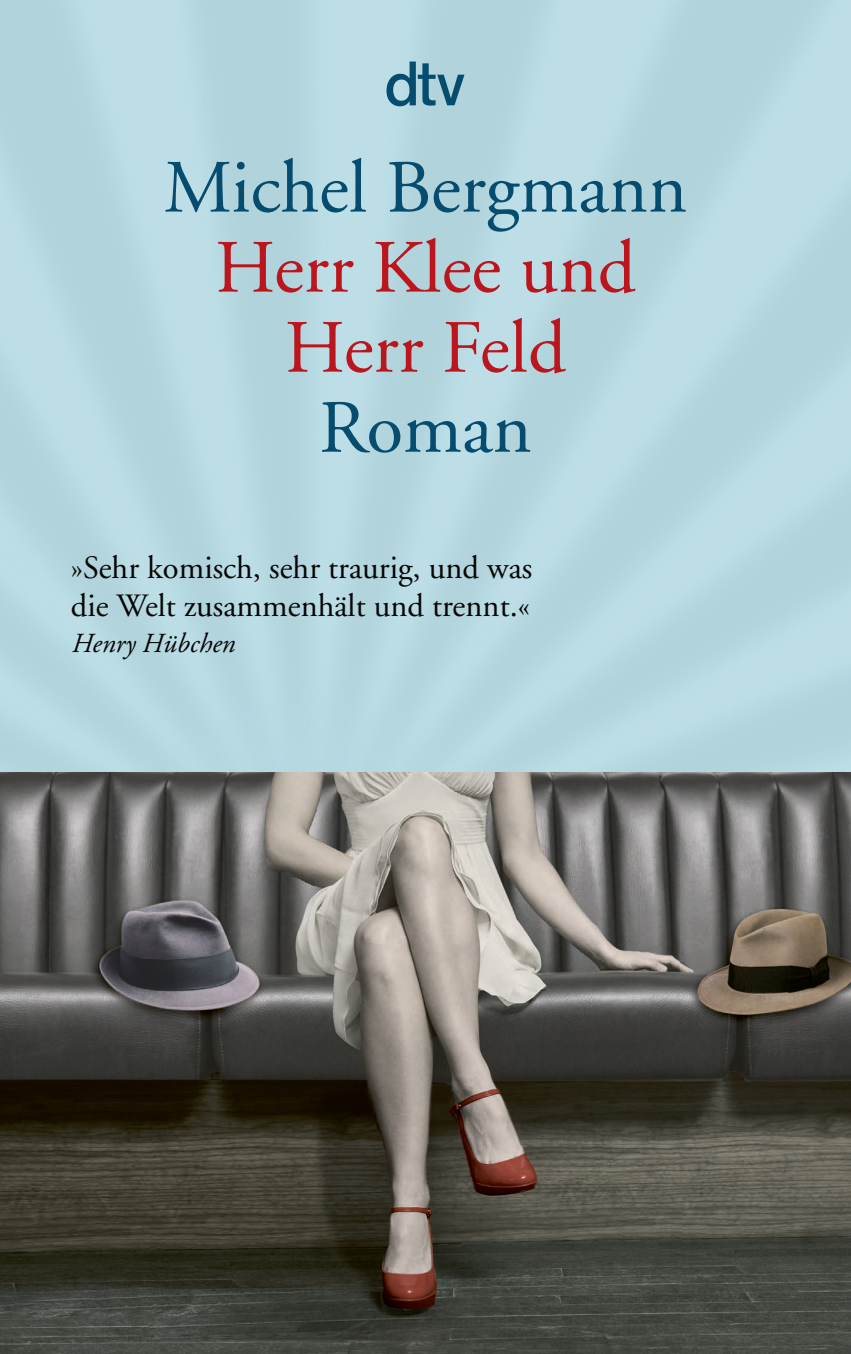
<style>
.page{position:relative;width:851px;height:1354px;background:#fff}
.page>*{position:absolute;margin:0;border:0;box-sizing:border-box;transform-origin:0 0}
.t1{font:75px "DTVA Garamond";color:#054c6e}
.t2{font:75px/80px "DTVA Garamond";color:#bb161d;text-align:center}
.t3{font:32.5px/37.5px "DTVA Garamond";color:#050505}
.t4{font:italic 27.5px "DTVA Garamond";color:#050505}
</style>
<div class="page">
<div style="left:0;top:0;width:510px;height:772px;background:#b5d8e1"></div>
<img style="left:0;top:772px;width:680px;height:582px">
<img style="left:680px;top:772px;width:170px;height:582px">
<svg style="left:386px;top:62px;width:78px;height:44px;background:#70a0b3"></svg>
<h1 class="t1" style="left:163px;top:148px;width:525px">Michel Bergmann</h1>
<h1 class="t2" style="left:215px;top:230px;width:422px">Herr Klee und<br>Herr Feld</h1>
<h1 class="t1" style="left:319px;top:388px;width:214px">Roman</h1>
<p class="t3" style="left:71px;top:550px;width:463px">»Sehr komisch, sehr traurig, und was die Welt zusammenhält und trennt.«</p>
<p class="t4" style="left:71px;top:629px;width:165px">Henry Hübchen</p>
</div>
